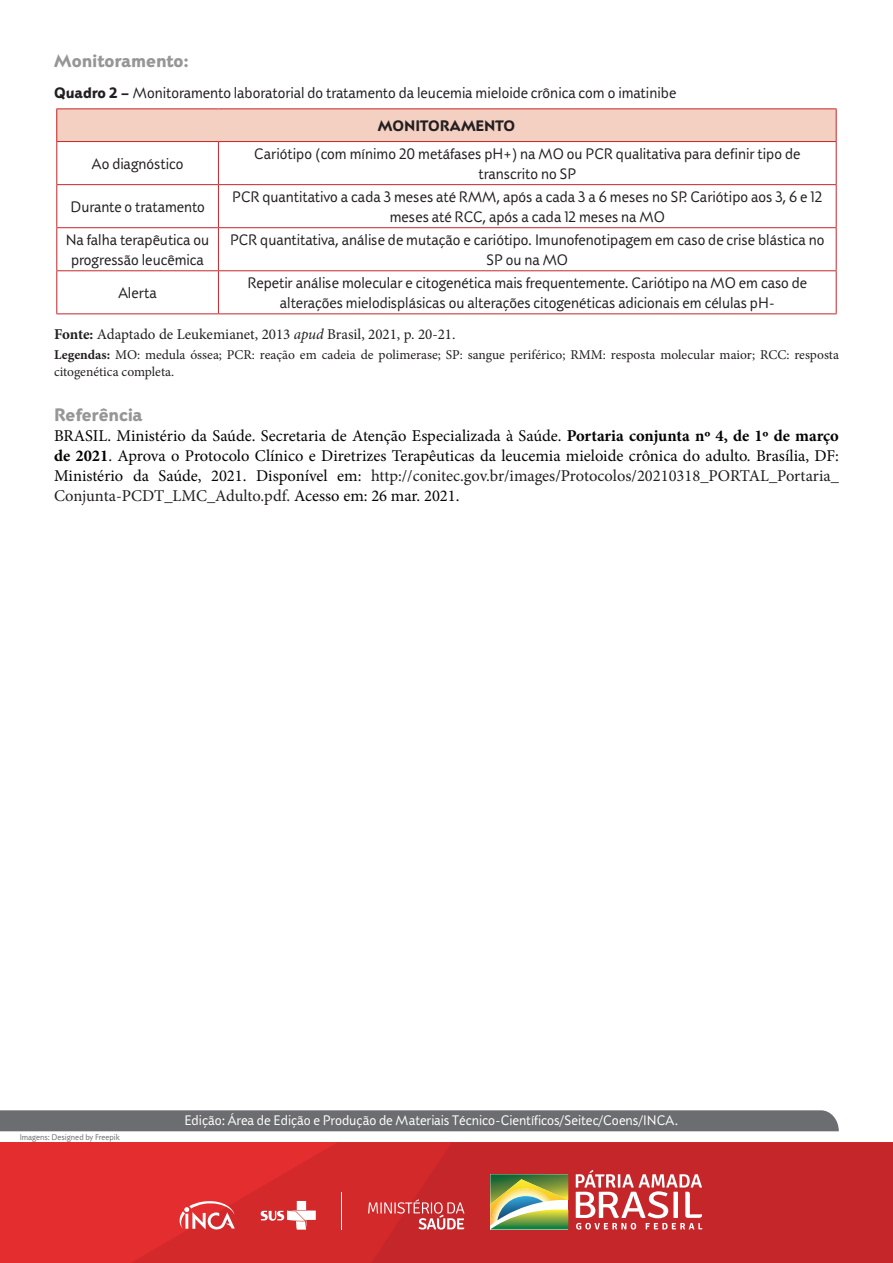
<style>
.page{position:relative;width:893px;height:1263px;background:#fff}
.page>*{position:absolute;margin:0;border:0;box-sizing:border-box;transform-origin:0 0}
.t1{font:800 19.5px "Adderville ITC Std";color:#969697}
.t2{font:16.5px/19.8px "Adderville ITC Std";color:#231f20;text-align:center}
.t3{font:16.5px/19.8px "Minion Pro";color:#040503;text-align:justify}
.t4{font:15px "Adderville ITC Std";color:#fff}
.t5{font:15px "Minion Pro";color:#231f20}
.t6{font:13.5px/16.2px "Minion Pro";color:#231f20}
.t7{font:9px "Adderville ITC Std";color:#6c6d70}
.s1{font-weight:800}
.s2{font-weight:700}
.s3{font-style:italic}
.s4{color:#231f20}
</style>
<div class="page">
<div style="left:0;top:1142px;width:893px;height:121px;background:#e32d2e"></div>
<svg style="left:132px;top:1142px;width:239px;height:121px;fill:#d3292b"></svg>
<svg style="left:371px;top:1142px;width:522px;height:121px;background:#c5262a"></svg>
<div style="left:0;top:1110px;width:839px;height:21px;background:#6c6d70"></div>
<svg style="left:261px;top:1201px;width:55px;height:28px"></svg>
<svg style="left:368px;top:1199px;width:96px;height:30px"></svg>
<svg style="left:490px;top:1174px;width:78px;height:55px;background:#95b16b"></svg>
<svg style="left:576px;top:1170px;width:126px;height:59px;background:#d66a6d"></svg>
<hr style="left:342px;top:1191px;width:1px;height:38px;background:#fff">
<svg style="left:179px;top:1199px;width:56px;height:30px"></svg>
<div style="left:57px;top:109px;width:779px;height:33px;background:#f4d0c2"></div>
<hr style="left:56px;top:108px;width:162px;height:1px;background:#c4262a">
<hr style="left:56px;top:109px;width:1px;height:32px;background:#c4262a">
<hr style="left:218px;top:108px;width:618px;height:1px;background:#c4262a">
<hr style="left:836px;top:109px;width:1px;height:32px;background:#c4262a">
<hr style="left:56px;top:141px;width:162px;height:1px;background:#c4262a">
<hr style="left:56px;top:142px;width:1px;height:42px;background:#c4262a">
<hr style="left:218px;top:141px;width:618px;height:1px;background:#c4262a">
<hr style="left:218px;top:142px;width:1px;height:42px;background:#c4262a">
<hr style="left:836px;top:142px;width:1px;height:42px;background:#c4262a">
<hr style="left:56px;top:184px;width:162px;height:1px;background:#c4262a">
<hr style="left:56px;top:185px;width:1px;height:42px;background:#c4262a">
<hr style="left:218px;top:184px;width:618px;height:1px;background:#c4262a">
<hr style="left:218px;top:185px;width:1px;height:42px;background:#c4262a">
<hr style="left:836px;top:185px;width:1px;height:42px;background:#c4262a">
<hr style="left:56px;top:227px;width:162px;height:1px;background:#c4262a">
<hr style="left:56px;top:228px;width:1px;height:42px;background:#c4262a">
<hr style="left:218px;top:227px;width:618px;height:1px;background:#c4262a">
<hr style="left:218px;top:228px;width:1px;height:42px;background:#c4262a">
<hr style="left:836px;top:228px;width:1px;height:42px;background:#c4262a">
<hr style="left:56px;top:270px;width:162px;height:1px;background:#c4262a">
<hr style="left:56px;top:271px;width:1px;height:42px;background:#c4262a">
<hr style="left:218px;top:270px;width:618px;height:1px;background:#c4262a">
<hr style="left:218px;top:271px;width:1px;height:42px;background:#c4262a">
<hr style="left:836px;top:271px;width:1px;height:42px;background:#c4262a">
<hr style="left:56px;top:313px;width:162px;height:1px;background:#c4262a">
<hr style="left:218px;top:313px;width:618px;height:1px;background:#c4262a">
<p class="t1" style="left:54px;top:49px;width:136px">Monitoramento:</p>
<p class="t2" style="left:378px;top:76px;width:300px;line-height:32.5px;text-align:left;text-indent:-324px"><span class="s1">Quadro 2 –</span> Monitoramento laboratorial do tratamento da leucemia mieloide crônica com o imatinibe<br><span class="s1">MONITORAMENTO</span></p>
<p class="t2" style="left:92px;top:153px;width:93px">Ao diagnóstico</p>
<p class="t2" style="left:254px;top:143px;width:548px">Cariótipo (com mínimo 20 metáfases pH+) na MO ou PCR qualitativa para definir tipo de transcrito no SP</p>
<p class="t2" style="left:70px;top:196px;width:136px">Durante o tratamento</p>
<p class="t2" style="left:232px;top:186px;width:592px">PCR quantitativo a cada 3 meses até RMM, após a cada 3 a 6 meses no SP. Cariótipo aos 3, 6 e 12 meses até RCC, após a cada 12 meses na MO</p>
<p class="t2" style="left:66px;top:230px;width:145px">Na falha terapêutica ou progressão leucêmica</p>
<p class="t2" style="left:230px;top:230px;width:596px">PCR quantitativa, análise de mutação e cariótipo. Imunofenotipagem em caso de crise blástica no<br>SP ou na MO</p>
<p class="t2" style="left:118px;top:282px;width:40px">Alerta</p>
<p class="t2" style="left:247px;top:273px;width:561px">Repetir análise molecular e citogenética mais frequentemente. Cariótipo na MO em caso de alterações mielodisplásicas ou alterações citogenéticas adicionais em células pH-</p>
<p class="t5" style="left:54px;top:324px;width:403px"><span class="s2">Fonte:</span> Adaptado de Leukemianet, 2013 <span class="s3">apud</span> Brasil, 2021, p. 20-21.</p>
<p class="t6" style="left:54px;top:347px;width:786px"><span class="s2">Legendas:</span> MO: medula óssea; PCR: reação em cadeia de polimerase; SP: sangue periférico; RMM: resposta molecular maior; RCC: resposta citogenética completa.</p>
<p class="t1" style="left:54px;top:403px;width:90px">Referência</p>
<p class="t3" style="left:54px;top:426px;width:786px">BRASIL. Ministério da Saúde. Secretaria de Atenção Especializada à Saúde. <span class="s2">Portaria conjunta nº 4, de 1º de março de 2021</span>. Aprova o Protocolo Clínico e Diretrizes Terapêuticas da leucemia mieloide crônica do adulto. Brasília, DF:<br>Ministério da Saúde, 2021. Disponível em: <span class="s4">http://conitec.gov.br/images/Protocolos/20210318_PORTAL_Portaria_ Conjunta-PCDT_LMC_Adulto.pdf.</span> Acesso em: 26 mar. 2021.</p>
<p class="t7" style="left:20px;top:1132px;width:102px">Imagens: Designed by Freepik</p>
<p class="t4" style="left:185px;top:1112px;width:495px">Edição: Área de Edição e Produção de Materiais Técnico-Científicos/Seitec/Coens/INCA.</p>
</div>
